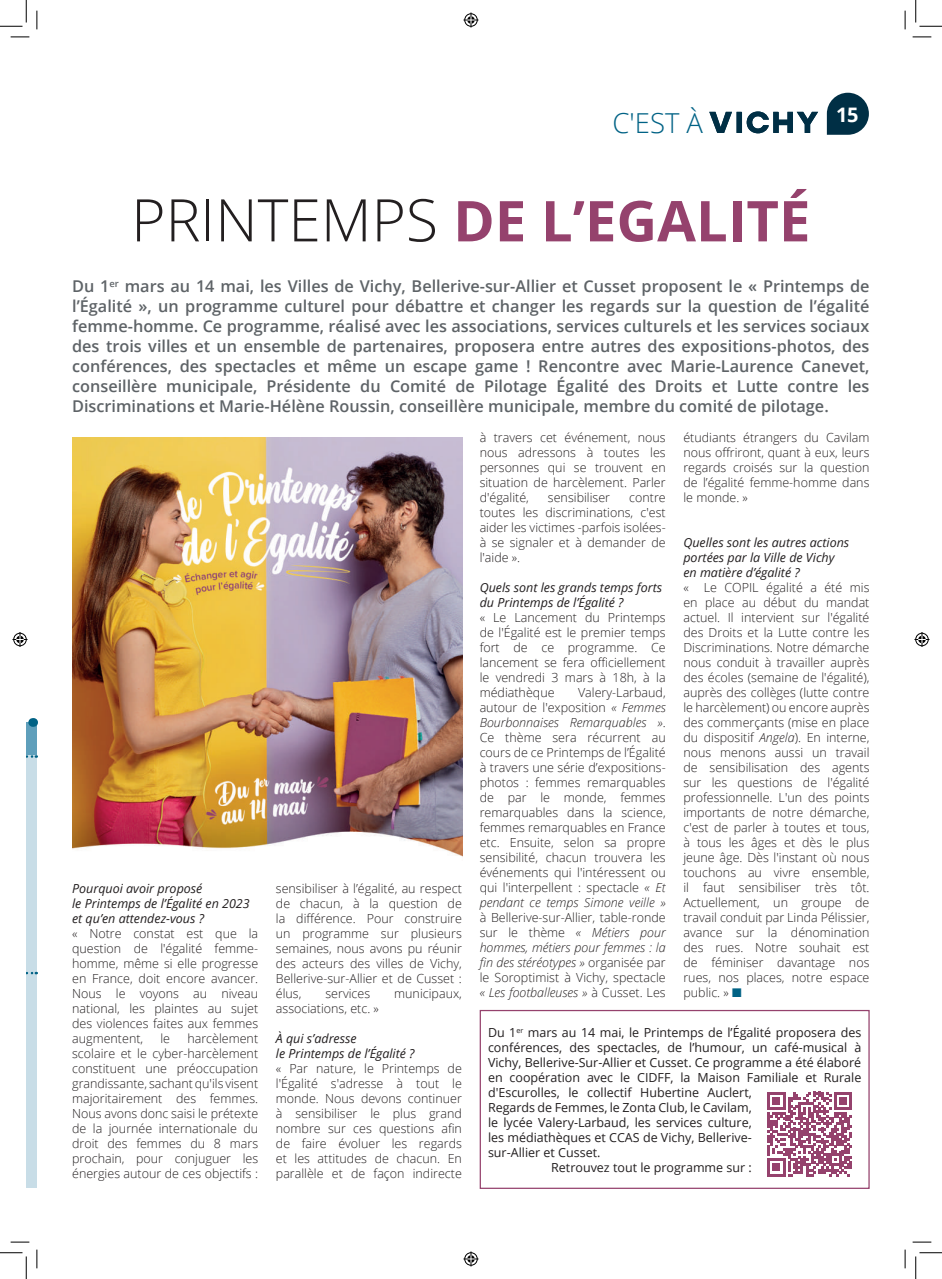
<style>
.page{position:relative;width:942px;height:1279px;background:#fff}
.page>*{position:absolute;margin:0;border:0;box-sizing:border-box;transform-origin:0 0}
.t1{font:700 56.25px "Open Sans";color:#95426d}
.t2{font:300 27.5px "Open Sans";color:#006285}
.t3{font:700 20px "Open Sans";color:#fff}
.t4{font:600 16.25px/20px "Open Sans";color:#5e6367;text-align:justify}
.t5{font:300 12.5px/15px "Open Sans";color:#231f20;text-align:justify}
.t6{font:12.5px "Open Sans";color:#231f20}
.t7{font:italic 12.5px/15px "Open Sans";color:#231f20}
.s1{font-weight:300;font-size:58.75px;color:#231f20}
.s2{font-style:italic}
.s3{color:#006285}
</style>
<div class="page">
<div style="left:26px;top:722px;width:11px;height:35px;background:#5f9fbb"></div>
<div style="left:26px;top:755px;width:11px;height:433px;background:#c8dde7"></div>
<svg style="left:26px;top:755px;width:11px;height:2px"></svg>
<svg style="left:26px;top:971px;width:11px;height:3px"></svg>
<svg style="left:827px;top:93px;width:42px;height:42px;background:#295063"></svg>
<svg style="left:709px;top:111px;width:109px;height:22px"></svg>
<div style="left:480px;top:1010px;width:390px;height:178px;border:1px solid #95426d"></div>
<svg style="left:767px;top:1091px;width:85px;height:85px"></svg>
<img style="left:72px;top:438px;width:390px;height:418px">
<svg style="left:11px;top:36px;width:18px;height:2px"></svg>
<svg style="left:912px;top:36px;width:19px;height:2px"></svg>
<svg style="left:11px;top:1241px;width:18px;height:1px"></svg>
<svg style="left:912px;top:1241px;width:19px;height:1px"></svg>
<svg style="left:36px;top:11px;width:2px;height:18px"></svg>
<svg style="left:36px;top:1249px;width:2px;height:19px"></svg>
<svg style="left:904px;top:11px;width:2px;height:18px"></svg>
<svg style="left:904px;top:1249px;width:2px;height:19px"></svg>
<svg style="left:0;top:0;width:27px;height:27px"></svg>
<svg style="left:0;top:1252px;width:27px;height:26px"></svg>
<svg style="left:915px;top:0;width:27px;height:27px"></svg>
<svg style="left:915px;top:1252px;width:27px;height:26px"></svg>
<svg style="left:463px;top:13px;width:15px;height:15px"></svg>
<svg style="left:463px;top:1251px;width:15px;height:15px"></svg>
<svg style="left:13px;top:632px;width:15px;height:15px"></svg>
<svg style="left:914px;top:632px;width:15px;height:15px"></svg>
<h2 class="t2" style="left:612px;top:104px;width:92px">C'EST À</h2>
<h3 class="t3" style="left:836px;top:100px;width:24px">15</h3>
<h1 class="t1" style="left:131px;top:181px;width:681px"><span class="s1">PRINTEMPS</span> DE L’EGALITÉ</h1>
<p class="t4" style="left:72px;top:276px;width:799px">Du 1<sup>er</sup> mars au 14 mai, les Villes de Vichy, Bellerive-sur-Allier et Cusset proposent le « Printemps de l’Égalité », un programme culturel pour débattre et changer les regards sur la question de l’égalité femme-homme. Ce programme, réalisé avec les associations, services culturels et les services sociaux des trois villes et un ensemble de partenaires, proposera entre autres des expositions-photos, des conférences, des spectacles et même un escape game ! Rencontre avec Marie-Laurence Canevet, conseillère municipale, Présidente du Comité de Pilotage Égalité des Droits et Lutte contre les Discriminations et Marie-Hélène Roussin, conseillère municipale, membre du comité de pilotage.</p>
<p class="t7" style="left:72px;top:880px;width:179px">Pourquoi avoir proposé<br>le Printemps de l’Égalité en 2023 et qu’en attendez-vous ?</p>
<p class="t5" style="left:72px;top:925px;width:188px">« Notre constat est que la question de l'égalité femme&shy;homme, même si elle progresse en France, doit encore avancer.<br>Nous le voyons au niveau national, les plaintes au sujet des violences faites aux femmes augmentent,</p>
<p class="t5" style="left:72px;top:1030px;width:188px;text-indent:115px">harcèlement scolaire et le cyber-harcèlement constituent une préoccupation grandissante, sachant qu'ils visent majoritairement des femmes.<br>Nous avons donc saisi le prétexte de la journée internationale du droit des femmes du 8 mars prochain, pour conjuguer les énergies autour de ces objectifs :</p>
<p class="t5" style="left:160px;top:1030px;width:11px">le</p>
<p class="t5" style="left:276px;top:880px;width:188px">sensibiliser à l’égalité, au respect de chacun, à la question de la différence. Pour construire un programme sur plusieurs semaines, nous avons pu réunir des acteurs des villes de Vichy, Bellerive-sur-Allier et de Cusset : élus,</p>
<p class="t5" style="left:325px;top:985px;width:46px">services</p>
<p class="t5" style="left:394px;top:985px;width:69px">municipaux,</p>
<p class="t5" style="left:276px;top:1000px;width:105px">associations, etc. »</p>
<p class="t7" style="left:276px;top:1030px;width:140px">À qui s’adresse<br>le Printemps de l’Égalité ?</p>
<p class="t5" style="left:276px;top:1060px;width:188px">« Par nature, le Printemps de l'Égalité s'adresse à tout le monde. Nous devons continuer à sensibiliser le plus grand nombre sur ces questions afin de faire évoluer les regards et les attitudes de chacun. En parallèle et de façon indirecte</p>
<p class="t5" style="left:480px;top:429px;width:188px">à travers cet événement, nous nous adressons à toutes les personnes qui se trouvent en situation de harcèlement. Parler d'égalité,</p>
<p class="t5" style="left:548px;top:489px;width:64px">sensibiliser</p>
<p class="t5" style="left:480px;top:489px;width:188px;text-indent:149px">contre toutes les discriminations, c'est aider les victimes -parfois isolées&shy;à se signaler et à demander de l'aide ».</p>
<p class="t7" style="left:480px;top:579px;width:184px">Quels sont les grands temps forts du Printemps de l’Égalité ?</p>
<p class="t5" style="left:480px;top:609px;width:188px">« Le Lancement du Printemps de l'Égalité est le premier temps fort de ce programme. Ce lancement se fera officiellement le vendredi 3 mars à 18h, à la médiathèque</p>
<p class="t5" style="left:480px;top:684px;width:188px;text-indent:98px">Valery-Larbaud, autour de l'exposition <span class="s2">« Femmes Bourbonnaises Remarquables »</span>.<br>Ce thème sera récurrent au cours de ce Printemps de l’Égalité à travers une série d’expositions&shy;photos : femmes remarquables de par le monde, femmes remarquables dans la science, femmes remarquables en France etc. Ensuite, selon sa propre sensibilité, chacun trouvera les événements qui l'intéressent ou qui l'interpellent : spectacle <span class="s2">« Et pendant ce temps Simone veille »</span></p>
<p class="t5" style="left:480px;top:909px;width:188px">à Bellerive-sur-Allier, table-ronde sur le thème <span class="s2">« Métiers pour hommes, métiers pour femmes : la fin des stéréotypes »</span> organisée par le Soroptimist à Vichy, spectacle <span class="s2">« Les footballeuses »</span> à Cusset. Les</p>
<p class="t5" style="left:683px;top:429px;width:188px">étudiants étrangers du Cavilam nous offriront, quant à eux, leurs regards croisés sur la question de l’égalité femme-homme dans le monde. »</p>
<p class="t7" style="left:683px;top:534px;width:167px">Quelles sont les autres actions portées par la Ville de Vichy en matière d’égalité ?</p>
<p class="t5" style="left:683px;top:579px;width:188px">« Le COPIL égalité a été mis en place au début du mandat actuel. Il intervient sur l'égalité des Droits et la Lutte contre les Discriminations. Notre démarche nous conduit à travailler auprès des écoles (semaine de l'égalité), auprès des collèges (lutte contre le harcèlement) ou encore auprès des commerçants (mise en place du dispositif <span class="s2">Angela</span>). En interne, nous menons aussi un travail de sensibilisation des agents sur les questions de l'égalité professionnelle. L'un des points importants de notre démarche, c'est de parler à toutes et tous, à tous les âges et dès le plus jeune âge. Dès l'instant où nous touchons au vivre ensemble, il faut sensibiliser très tôt.<br>Actuellement, un groupe de travail conduit par Linda Pélissier, avance sur la dénomination des rues. Notre souhait est de féminiser davantage nos rues, nos places, notre espace public. » <span class="s3">■</span></p>
<p class="t6" style="left:488px;top:1023px;width:375px">Du 1<sup>er</sup> mars au 14 mai, le Printemps de l’Égalité proposera des</p>
<p class="t6" style="left:488px;top:1038px;width:375px">conférences, des spectacles, de l’humour, un café-musical à</p>
<p class="t6" style="left:488px;top:1053px;width:375px">Vichy, Bellerive-Sur-Allier et Cusset. Ce programme a été élaboré</p>
<p class="t6" style="left:488px;top:1068px;width:375px">en coopération avec le CIDFF, la Maison Familiale et Rurale</p>
<p class="t6" style="left:488px;top:1083px;width:265px">d'Escurolles, le collectif Hubertine Auclert,</p>
<p class="t6" style="left:488px;top:1098px;width:265px">Regards de Femmes, le Zonta Club, le Cavilam,</p>
<p class="t6" style="left:488px;top:1113px;width:265px">le lycée Valery-Larbaud, les services culture,</p>
<p class="t6" style="left:488px;top:1128px;width:265px">les médiathèques et CCAS de Vichy, Bellerive-</p>
<p class="t6" style="left:488px;top:1143px;width:114px">sur-Allier et Cusset.</p>
<p class="t6" style="left:551px;top:1158px;width:202px">Retrouvez tout le programme sur :</p>
</div>
